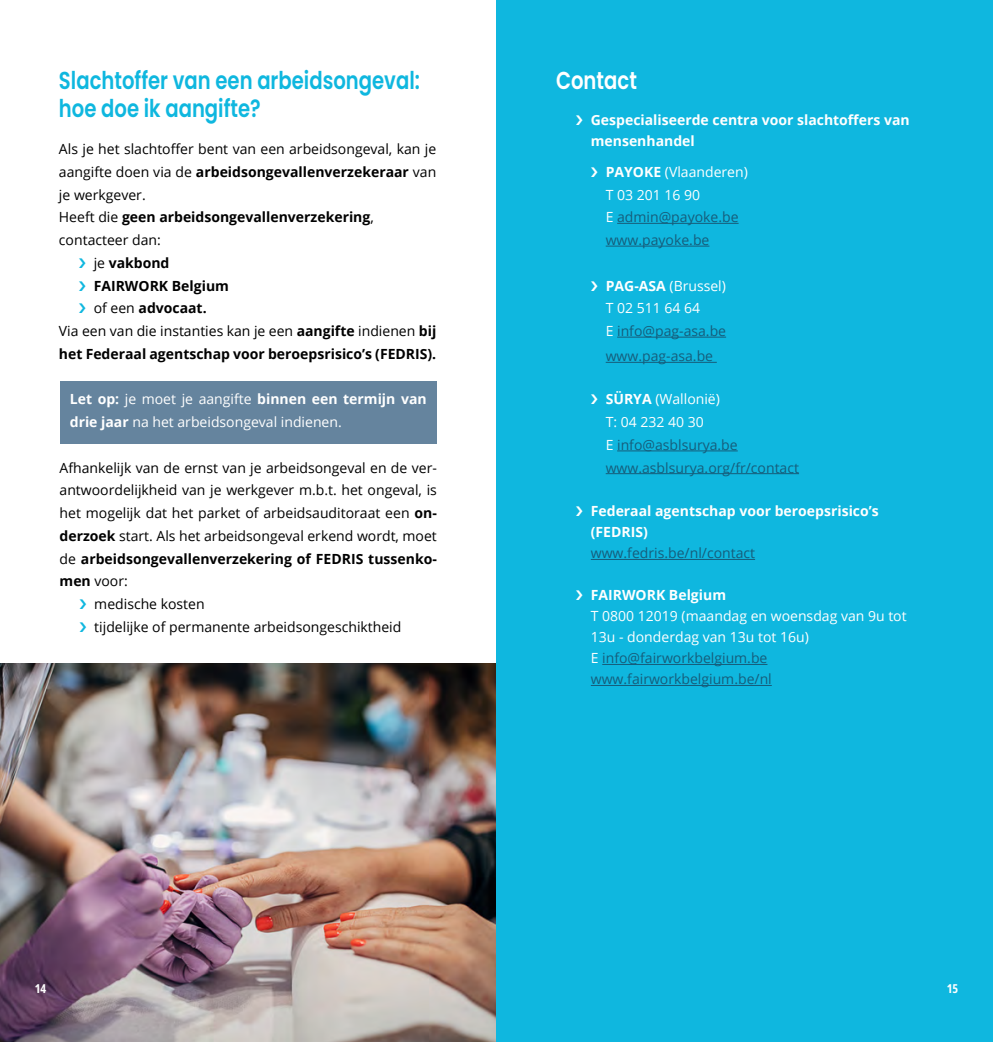
<style>
.page{position:relative;width:993px;height:1042px;background:#fff}
.page>*{position:absolute;margin:0;border:0;box-sizing:border-box;transform-origin:0 0}
.t1{font:600 24.5px/28px "Poppins";color:#0fb7df;scale:.8 1}
.t2{font:600 24.5px "Poppins";color:#fff;scale:.8 1}
.t3{font:14px "Open Sans";color:#000}
.t4{font:14px/22.8px "Open Sans";color:#fff}
.t5{font:700 14px "Open Sans";color:#000}
.t6{font:14px/22.8px "Open Sans";color:#165d7b}
.t7{font:700 14px/21px "Open Sans";color:#fff}
.t8{font:700 12.25px "Open Sans Condensed";color:#fff}
.s1{font-weight:400}
.s2{font-weight:700}
.s3{font-weight:700;color:#fff}
.s4{color:#fff}
.s5{color:#165d7b}
</style>
<div class="page">
<img style="left:0;top:663px;width:496px;height:379px">
<div style="left:496px;top:0;width:496px;height:1042px;background:#0fb7df"></div>
<div style="left:60px;top:382px;width:376px;height:62px;background:#65849e"></div>
<hr style="left:617px;top:223px;width:121px;height:1px;background:#165d7b">
<hr style="left:605px;top:246px;width:104px;height:1px;background:#165d7b">
<hr style="left:617px;top:337px;width:108px;height:1px;background:#165d7b">
<hr style="left:605px;top:362px;width:111px;height:1px;background:#165d7b">
<hr style="left:617px;top:450px;width:120px;height:1px;background:#165d7b">
<hr style="left:605px;top:473px;width:193px;height:1px;background:#165d7b">
<hr style="left:590px;top:559px;width:164px;height:1px;background:#165d7b">
<hr style="left:602px;top:664px;width:165px;height:1px;background:#165d7b">
<hr style="left:590px;top:685px;width:181px;height:1px;background:#165d7b">
<h1 class="t1" style="left:59px;top:66px;width:452px">Slachtoffer van een arbeidsongeval: hoe doe ik aangifte?</h1>
<p class="t3" style="left:59px;top:139px;width:379px">Als je het slachtoffer bent van een arbeidsongeval, kan je</p>
<p class="t5" style="left:59px;top:162px;width:379px"><span class="s1">aangifte doen via de</span> arbeidsongevallenverzekeraar <span class="s1">van</span></p>
<p class="t3" style="left:59px;top:185px;width:88px">je werkgever.</p>
<p class="t5" style="left:59px;top:207px;width:316px"><span class="s1">Heeft die</span> geen arbeidsongevallenverzekering<span class="s1">,</span></p>
<p class="t3" style="left:59px;top:230px;width:103px">contacteer dan:</p>
<p class="t5" style="left:94px;top:253px;width:77px"><span class="s1">je</span> vakbond</p>
<p class="t5" style="left:94px;top:276px;width:137px">FAIRWORK Belgium</p>
<p class="t5" style="left:94px;top:298px;width:114px"><span class="s1">of een</span> advocaat.</p>
<p class="t3" style="left:59px;top:321px;width:379px">Via een van die instanties kan je een <span class="s2">aangifte</span> indienen <span class="s2">bij</span></p>
<p class="t5" style="left:59px;top:344px;width:379px">het Federaal agentschap voor beroepsrisico’s (FEDRIS).</p>
<p class="t4" style="left:70px;top:387px;width:358px"><span class="s2">Let op:</span> je moet je aangifte <span class="s2">binnen een termijn van drie jaar</span> na het arbeidsongeval indienen.</p>
<p class="t3" style="left:60px;top:458px;width:379px">Afhankelijk van de ernst van je arbeidsongeval en de ver-</p>
<p class="t3" style="left:60px;top:481px;width:379px">antwoordelijkheid van je werkgever m.b.t. het ongeval, is</p>
<p class="t3" style="left:60px;top:503px;width:379px">het mogelijk dat het parket of arbeidsauditoraat een <span class="s2">on-</span></p>
<p class="t3" style="left:60px;top:526px;width:379px"><span class="s2">derzoek</span> start. Als het arbeidsongeval erkend wordt, moet</p>
<p class="t5" style="left:60px;top:549px;width:379px"><span class="s1">de</span> arbeidsongevallenverzekering of FEDRIS tussenko-</p>
<p class="t3" style="left:60px;top:572px;width:70px"><span class="s2">men</span> voor:</p>
<p class="t3" style="left:94px;top:594px;width:112px">medische kosten</p>
<p class="t3" style="left:94px;top:617px;width:308px">tijdelijke of permanente arbeidsongeschiktheid</p>
<h1 class="t2" style="left:556px;top:66px;width:103px">Contact</h1>
<p class="t7" style="left:590px;top:109px;width:320px">Gespecialiseerde centra voor slachtoffers van mensenhandel</p>
<p class="t6" style="left:605px;top:160px;width:144px"><span class="s3">PAYOKE</span> <span class="s4">(Vlaanderen)<br>T 03 201 16 90<br>E</span> admin@payoke.be www.payoke.be</p>
<p class="t4" style="left:605px;top:274px;width:122px"><span class="s2">PAG-ASA</span> (Brussel)<br>T 02 511 64 64<br>E <span class="s5">info@pag-asa.be</span></p>
<p class="t6" style="left:605px;top:344px;width:109px">www.pag-asa.be</p>
<p class="t6" style="left:605px;top:387px;width:195px"><span class="s3">SÜRYA</span> <span class="s4">(Wallonië)<br>T: 04 232 40 30<br>E</span> info@asblsurya.be www.asblsurya.org/fr/contact</p>
<p class="t7" style="left:590px;top:500px;width:289px">Federaal agentschap voor beroepsrisico’s (FEDRIS)</p>
<p class="t6" style="left:590px;top:541px;width:166px">www.fedris.be/nl/contact</p>
<p class="t7" style="left:590px;top:584px;width:137px">FAIRWORK Belgium</p>
<p class="t4" style="left:590px;top:605px;width:317px;line-height:21px">T 0800 12019 (maandag en woensdag van 9u tot<br>13u - donderdag van 13u tot 16u)<br>E <span class="s5">info@fairworkbelgium.be www.fairworkbelgium.be/nl</span></p>
<p class="t8" style="left:35px;top:980px;width:13px">14</p>
<p class="t8" style="left:946px;top:980px;width:13px">15</p>
</div>
